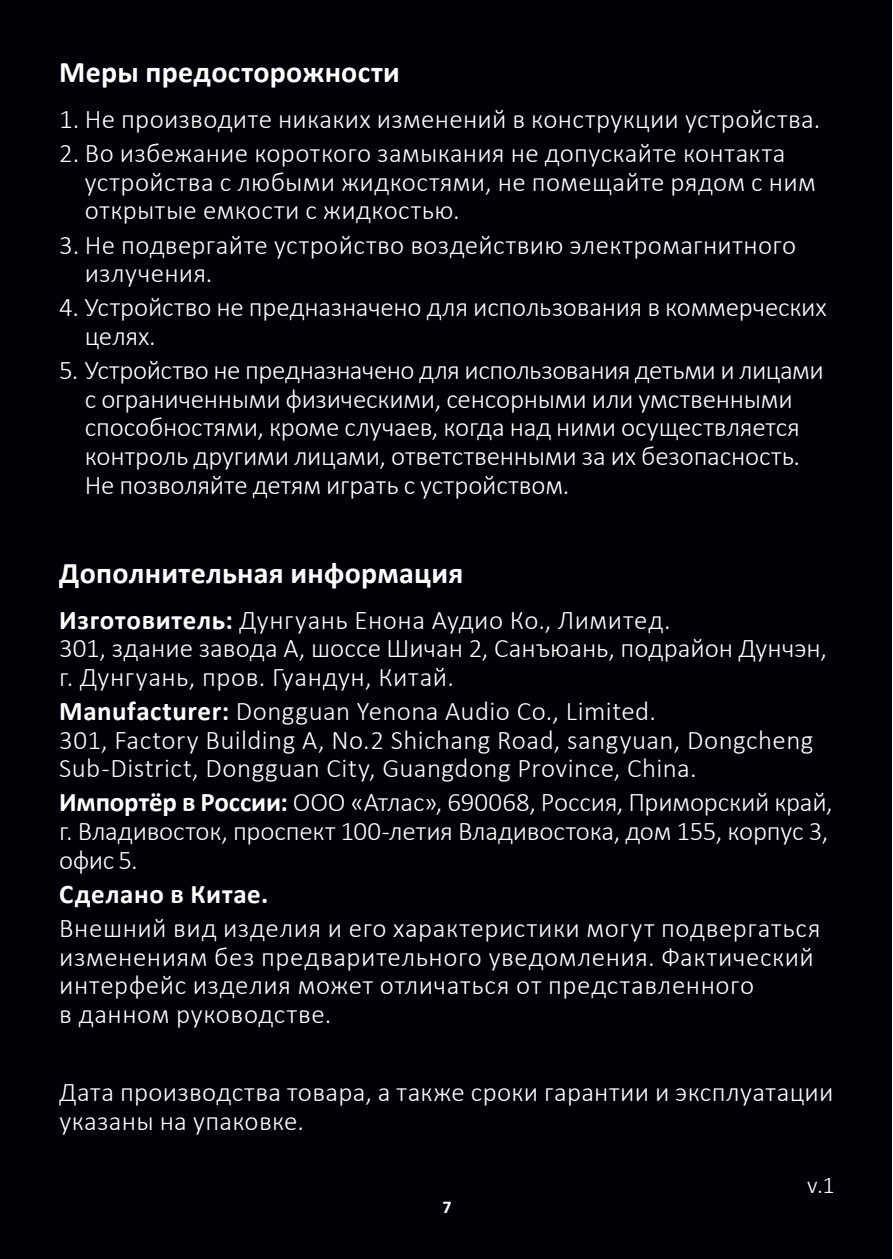
<style>
.page{position:relative;width:893px;height:1259px;background:#fff}
.page>*{position:absolute;margin:0;border:0;box-sizing:border-box;transform-origin:0 0}
.Подзаголовок{font:700 30px "Calibri";letter-spacing:.01em;color:#fff}
.t1{font:300 27px/28.5px "Calibri";letter-spacing:.01em;color:#fff}
.t2{font:300 27px/28.5px "Calibri";letter-spacing:-.01em;color:#fff}
.t3{font:700 27px "Calibri";letter-spacing:.025em;color:#fff}
.t4{font:300 24px "Calibri";color:#fff}
.номерация_у_схем{font:700 18px "Calibri";color:#fff}
.s1{font-weight:700}
</style>
<div class="page">
<div style="left:0;top:0;width:891px;height:1259px;background:#000106"></div>
<p class="Подзаголовок" style="left:59px;top:51px;width:342px">Меры предосторожности</p>
<p class="t1" style="left:59px;top:104px;width:763px">1. Не производите никаких изменений в конструкции устройства.</p>
<p class="t1" style="left:85px;top:139px;width:732px;text-indent:-26px">2. Во избежание короткого замыкания не допускайте контакта устройства с любыми жидкостями, не помещайте рядом с ним открытые емкости с жидкостью.</p>
<p class="t1" style="left:85px;top:230px;width:713px;text-indent:-26px">3. Не подвергайте устройство воздействию электромагнитного излучения.</p>
<p class="t1" style="left:85px;top:293px;width:743px;text-indent:-26px">4. Устройство не предназначено для использования в коммерческих целях.</p>
<p class="t2" style="left:85px;top:356px;width:740px;text-indent:-26px">5. Устройство не предназначено для использования детьми и лицами с ограниченными физическими, сенсорными или умственными способностями, кроме случаев, когда над ними осуществляется контроль другими лицами, ответственными за их безопасность.<br>Не позволяйте детям играть с устройством.</p>
<p class="Подзаголовок" style="left:59px;top:552px;width:406px">Дополнительная информация</p>
<p class="t1" style="left:59px;top:605px;width:769px"><span class="s1">Изготовитель:</span> Дунгуань Енона Аудио Ко., Лимитед.<br>301, здание завода А, шоссе Шичан 2, Санъюань, подрайон Дунчэн, г. Дунгуань, пров. Гуандун, Китай.</p>
<p class="t1" style="left:59px;top:696px;width:756px"><span class="s1">Manufacturer:</span> Dongguan Yenona Audio Co., Limited.<br>301, Factory Building A, No.2 Shichang Road, sangyuan, Dongcheng<br>Sub-District, Dongguan City, Guangdong Province, China.</p>
<p class="t1" style="left:59px;top:788px;width:775px"><span class="s1">Импортёр в России:</span> ООО «Атлас», 690068, Россия, Приморский край, г. Владивосток, проспект 100-летия Владивостока, дом 155, корпус 3, офис 5.</p>
<p class="t3" style="left:59px;top:875px;width:211px">Сделано в Китае.</p>
<p class="t1" style="left:59px;top:914px;width:763px">Внешний вид изделия и его характеристики могут подвергаться изменениям без предварительного уведомления. Фактический интерфейс изделия может отличаться от представленного<br>в данном руководстве.</p>
<p class="t1" style="left:60px;top:1078px;width:775px">Дата производства товара, а также сроки гарантии и эксплуатации указаны на упаковке.</p>
<p class="номерация_у_схем" style="left:442px;top:1194px;width:11px">7</p>
<p class="t4" style="left:807px;top:1169px;width:29px">v.1</p>
</div>
